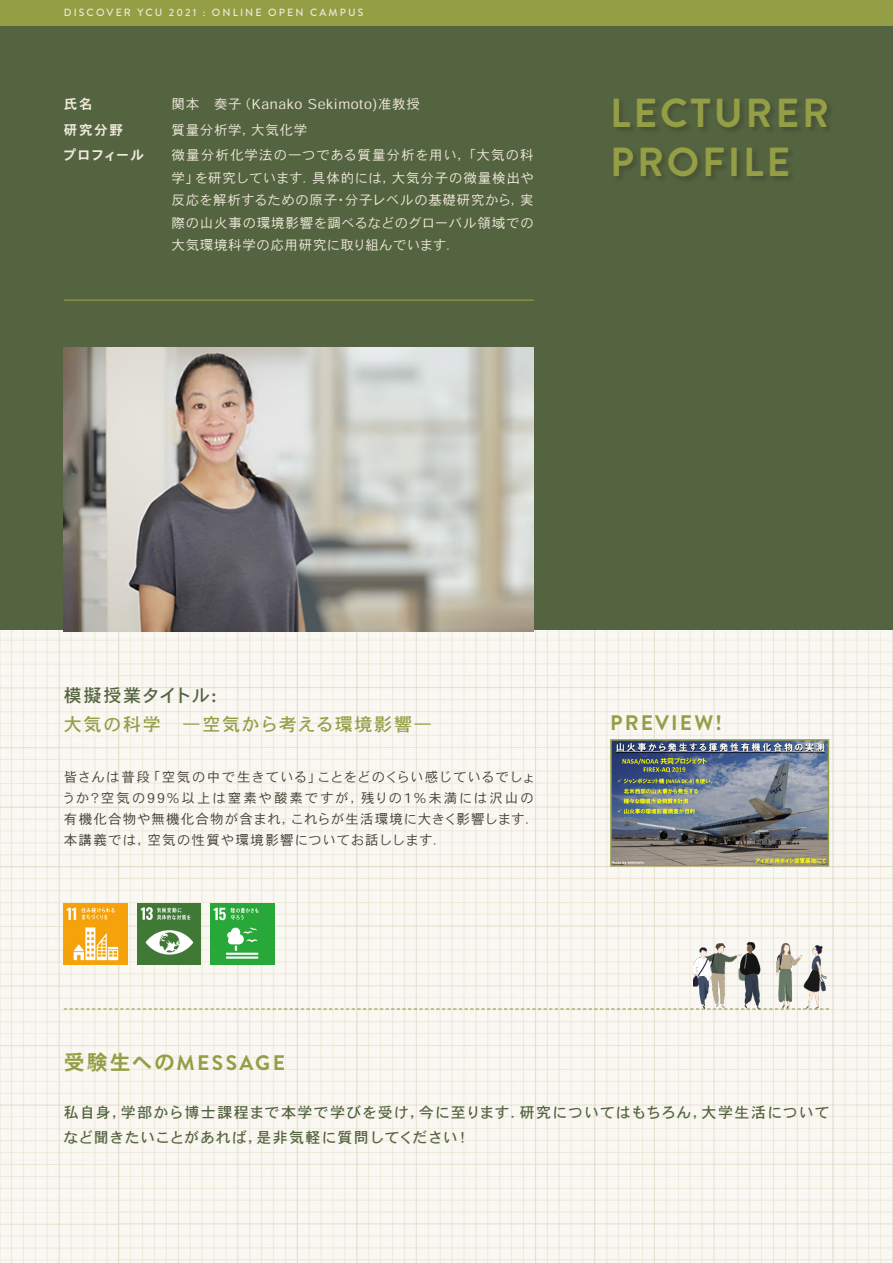
<style>
.page{position:relative;width:893px;height:1263px;background:#fff}
.page>*{position:absolute;margin:0;border:0;box-sizing:border-box;transform-origin:0 0}
.t1{font:700 40.5px "Brandon Grotesque";letter-spacing:.07em;color:#949e45}
.t2{font:700 21px "Brandon Grotesque";letter-spacing:.1em;color:#949e45}
.t3{font:18px "Heisei Kaku Go Std W5";letter-spacing:.1em;color:#949e45}
.t4{font:18px "Heisei Kaku Go Std W5";letter-spacing:.05em;color:#556440}
.t5{font:15px/25.5px "Heisei Kaku Go Std W5";letter-spacing:.06em;color:#556440}
.t6{font:13.5px/22.5px "Heisei Kaku Go Std W3";letter-spacing:.05em;color:#efe9dc;text-align:justify}
.t7{font:13.5px/21px "Heisei Kaku Go Std W3";letter-spacing:.085em;color:#454036}
.t8{font:13.5px "Heisei Kaku Go Std W7";letter-spacing:.09em;color:#efe9dc}
.t9{font:500 10.5px "Brandon Grotesque";letter-spacing:.2em;color:#efe9dc}
.s1{font-family:"Heisei Kaku Go Std W7";font-weight:400}
</style>
<div class="page">
<img style="left:0;top:630px;width:893px;height:632px">
<div style="left:0;top:0;width:892px;height:630px;background:#556440"></div>
<img style="left:64px;top:348px;width:470px;height:283px">
<div style="left:612px;top:97px;width:222px;height:87px;background:#231f20;opacity:.29"></div>
<hr style="left:64px;top:300px;width:470px;height:1px;background:#949e45">
<img style="left:609px;top:738px;width:221px;height:129px">
<img style="left:693px;top:942px;width:67px;height:66px">
<img style="left:777px;top:944px;width:50px;height:64px">
<svg style="left:64px;top:1008px;width:765px;height:1px"></svg>
<img style="left:64px;top:903px;width:63px;height:61px">
<img style="left:137px;top:903px;width:64px;height:61px">
<img style="left:211px;top:903px;width:63px;height:61px">
<div style="left:0;top:0;width:893px;height:26px;background:#949e45"></div>
<p class="t9" style="left:64px;top:5px;width:301px">DISCOVER YCU 2021 : ONLINE OPEN CAMPUS</p>
<p class="t8" style="left:64px;top:96px;width:30px">氏名</p>
<p class="t8" style="left:64px;top:122px;width:61px">研究分野</p>
<p class="t8" style="left:63px;top:147px;width:83px">プロフィール</p>
<p class="t6" style="left:171px;top:93px;width:250px">関本　奏子（Kanako Sekimoto)准教授</p>
<p class="t6" style="left:171px;top:118px;width:137px">質量分析学，大気化学</p>
<p class="t6" style="left:171px;top:144px;width:364px">微量分析化学法の一つである質量分析を用い，「大気の科学」を研究しています．具体的には，大気分子の微量検出や反応を解析するための原子・分子レベルの基礎研究から，実際の山火事の環境影響を調べるなどのグローバル領域での大気環境科学の応用研究に取り組んでいます．</p>
<p class="t1" style="left:610px;top:85px;width:220px">LECTURER</p>
<p class="t1" style="left:610px;top:134px;width:182px">PROFILE</p>
<p class="t4" style="left:64px;top:685px;width:154px">模擬授業タイトル:</p>
<p class="t3" style="left:64px;top:713px;width:370px">大気の科学　―空気から考える環境影響―</p>
<p class="t7" style="left:62px;top:767px;width:478px">皆さんは普段「空気の中で生きている」ことをどのくらい感じているでしょうか？空気の99%以上は窒素や酸素ですが，残りの1%未満には沢山の有機化合物や無機化合物が含まれ，これらが生活環境に大きく影響します．本講義では，空気の性質や環境影響についてお話しします．</p>
<p class="t2" style="left:610px;top:708px;width:113px">PREVIEW!</p>
<p class="t2" style="left:64px;top:1048px;width:223px"><span class="s1">受験生への</span>MESSAGE</p>
<p class="t5" style="left:63px;top:1100px;width:768px">私自身，学部から博士課程まで本学で学びを受け，今に至ります．研究についてはもちろん，大学生活についてなど聞きたいことがあれば，是非気軽に質問してください！</p>
</div>
